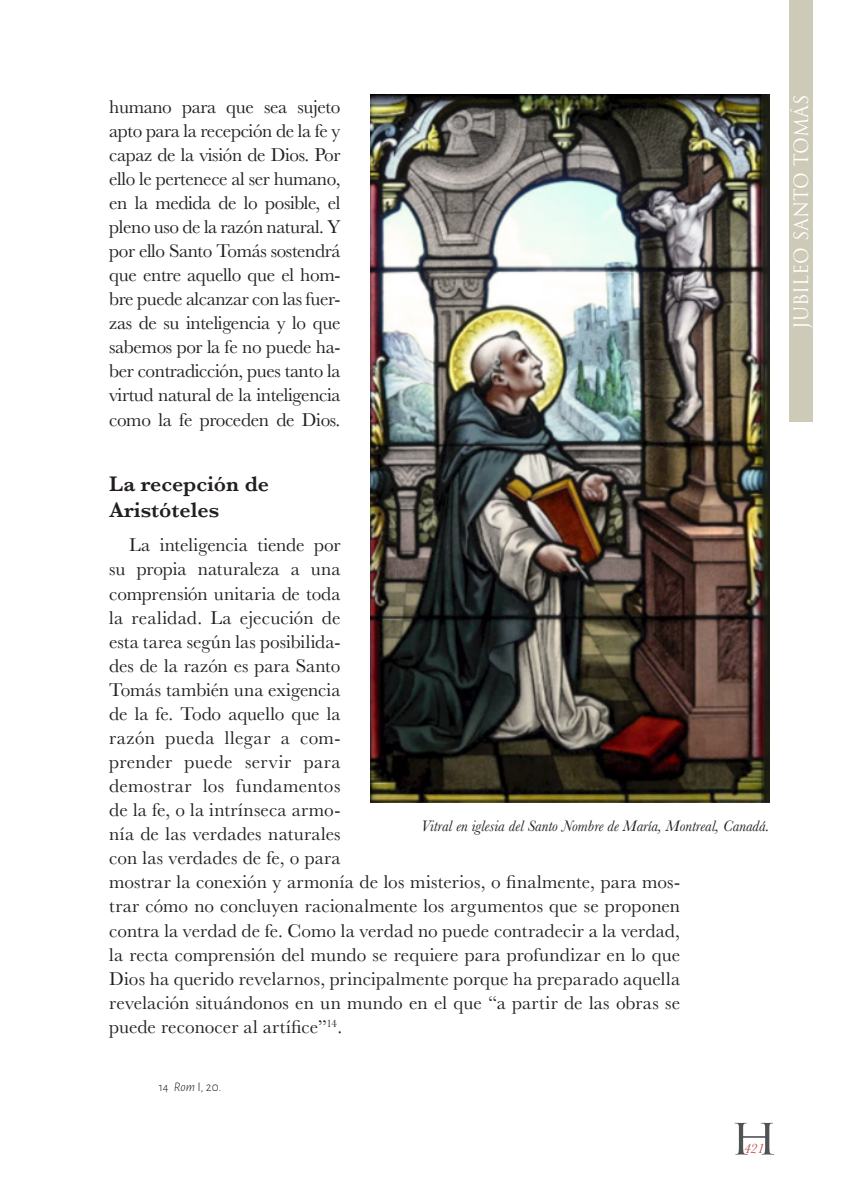
<style>
.page{position:relative;width:844px;height:1191px;background:#fff}
.page>*{position:absolute;margin:0;border:0;box-sizing:border-box;transform-origin:0 0}
.t1{font:42px "Trajan Pro";color:#515255;scale:1.2 1}
.Subtítulos_Baskerv{font:600 21.88px/26.2px "Baskerville";color:#231f20}
.Texto_general_Bask{font:19.25px/24.2px "Baskerville";letter-spacing:.005em;color:#231f20;text-align:justify}
.Textos_laterales{font:19.25px "Trajan Pro";color:#fff;scale:.95 1}
.Lectura_de_foto_Ba{font:italic 15.75px "Baskerville";color:#231f20}
.t2{font:italic 14px "Baskerville";color:#bb4e40}
.Notas_Alegreya_San{font:300 13.12px "Alegreya Sans";color:#231f20}
.s1{font-size:12.25px}
.s2{font-style:italic}
</style>
<div class="page">
<img style="left:370px;top:94px;width:399px;height:708px">
<div style="left:789px;top:0;width:23px;height:422px;background:#cecab8"></div>
<p class="Texto_general_Bask" style="left:109px;top:95px;width:233px">humano para que sea sujeto apto para la recepción de la fe y capaz de la visión de Dios. Por ello le pertenece al ser humano, en la medida de lo posible, el pleno uso de la razón natural. Y por ello Santo Tomás sostendrá que entre aquello que el hom&shy;bre puede alcanzar con las fuer&shy;zas de su inteligencia y lo que sabemos por la fe no puede ha&shy;ber contradicción, pues tanto la virtud natural de la inteligencia como la fe proceden de Dios.</p>
<p class="Textos_laterales" style="left:788px;top:329px;width:249px;rotate:-90deg">JUBILEO SANTO TOMÁS</p>
<p class="Subtítulos_Baskerv" style="left:109px;top:471px;width:161px">La recepción de<br>Aristóteles</p>
<p class="Texto_general_Bask" style="left:109px;top:533px;width:572px;text-align:left;text-indent:20px">La inteligencia tiende por<br>su propia naturaleza a una<br>comprensión unitaria de toda<br>la realidad. La ejecución de<br>esta tarea según las posibilida-<br>des de la razón es para Santo<br>Tomás también una exigencia<br>de la fe. Todo aquello que la<br>razón pueda llegar a com-<br>prender puede servir para<br>demostrar los fundamentos<br>de la fe, o la intrínseca armo-<br>nía de las verdades naturales<br>con las verdades de fe, o para<br>mostrar la conexión y armonía de los misterios, o finalmente, para mos&shy;trar cómo no concluyen racionalmente los argumentos que se proponen contra la verdad de fe. Como la verdad no puede contradecir a la verdad, la recta comprensión del mundo se requiere para profundizar en lo que Dios ha querido revelarnos, principalmente porque ha preparado aquella revelación situándonos en un mundo en el que “a partir de las obras se puede reconocer al artífice”<sup>14</sup>.</p>
<p class="Lectura_de_foto_Ba" style="left:420px;top:815px;width:350px">Vitral en iglesia del Santo Nombre de María, Montreal, Canadá.</p>
<p class="Notas_Alegreya_San" style="left:159px;top:1078px;width:64px"><span class="s1">14</span> <span class="s2">Rom</span> I, 20.</p>
<h1 class="t1" style="left:729px;top:1112px;width:42px">H</h1>
<p class="t2" style="left:743px;top:1138px;width:22px">421</p>
</div>
